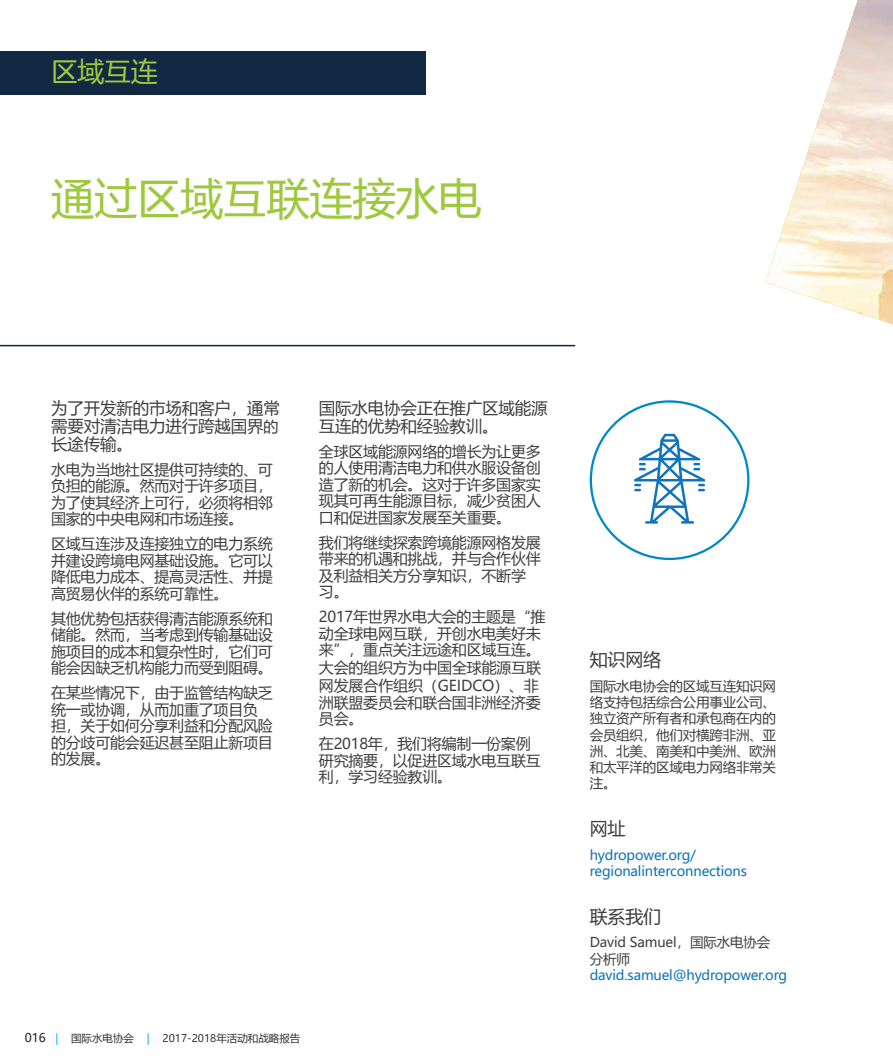
<style>
.page{position:relative;width:893px;height:1063px;background:#fff}
.page>*{position:absolute;margin:0;border:0;box-sizing:border-box;transform-origin:0 0}
.t1{font:43.5px "Microsoft Ya Hei";letter-spacing:-.01em;color:#9ec93e}
.t2{font:27px "Microsoft Ya Hei";color:#9ec93e}
.t3{font:18px "Microsoft Ya Hei";letter-spacing:-.01em;color:#3e3e3f}
.t4{font:16.5px/18px "Microsoft Ya Hei";letter-spacing:-.01em;color:#3e3e3f;text-align:justify}
.t5{font:15px/16.5px "Microsoft Ya Hei";letter-spacing:-.015em;color:#3e3e3f}
.t6{font:13.5px/16.2px "Microsoft Ya Hei";letter-spacing:-.015em;color:#3e3e3f;text-align:justify}
.t7{font:13.5px/16.2px "Microsoft Ya Hei";letter-spacing:-.01em;color:#0b72ba}
.t8{font:10.5px "Microsoft Ya Hei";color:#323332}
.s1{font-size:15px}
.s2{font-size:12px;color:#231f20}
.s3{color:#00abe8}
</style>
<div class="page">
<img style="left:765px;top:0;width:128px;height:324px">
<hr style="left:0;top:345px;width:575px;height:1px;background:#122943">
<svg style="left:634px;top:434px;width:71px;height:90px"></svg>
<div style="left:0;top:51px;width:425px;height:43px;background:#122943"></div>
<h2 class="t2" style="left:51px;top:53px;width:108px">区域互连</h2>
<h1 class="t1" style="left:51px;top:169px;width:433px">通过区域互联连接水电</h1>
<p class="t4" style="left:51px;top:398px;width:230px">为了开发新的市场和客户，通常需要对清洁电力进行跨越国界<span class="s1">的</span>长途传输。</p>
<p class="t5" style="left:51px;top:460px;width:223px;text-align:justify">水电为当地社区提供可持续的、可负担的能源。然而对于许多项目，为了使其经济上可行，必须将相邻国家的中央电网和市场连接。</p>
<p class="t5" style="left:51px;top:535px;width:223px;text-align:justify">区域互连涉及连接独立的电力系统并建设跨境电网基础设施。它可以降低电力成本、提高灵活性、并提高贸易伙伴的系统可靠性。</p>
<p class="t5" style="left:51px;top:609px;width:223px;text-align:justify">其他优势包括获得清洁能源系统和储能。然而，当考虑到传输基础设施项目的成本和复杂性时，它们可能会因缺乏机构能力而受到阻碍。</p>
<p class="t5" style="left:51px;top:684px;width:223px">在某些情况下，由于监管结构缺乏统一或协调，从而加重了项目负担，关于如何分享利益和分配风险的分歧可能会延迟甚至阻止新项目的发展。</p>
<p class="t4" style="left:319px;top:398px;width:230px">国际水电协会正在推广区域能源互连的优势和经验教训。</p>
<p class="t5" style="left:319px;top:442px;width:223px;text-align:justify">全球区域能源网络的增长为让更多的人使用清洁电力和供水服设备创造了新的机会。这对于许多国家实现其可再生能源目标，减少贫困人口和促进国家发展至关重要。</p>
<p class="t5" style="left:319px;top:533px;width:223px">我们将继续探索跨境能源网格发展带来的机遇和挑战，并与合作伙伴及利益相关方分享知识，不断学习。</p>
<p class="t5" style="left:319px;top:608px;width:228px">2017年世界水电大会的主题是“推动全球电网互联，开创水电美好未来”，重点关注远途和区域互连。</p>
<p class="t5" style="left:319px;top:658px;width:224px;line-height:18px">大会的组织方为中国全球能源互联网发展合作组织（GEIDCO）、非</p>
<p class="t5" style="left:319px;top:693px;width:223px">洲联盟委员会和联合国非洲经济委员会。</p>
<p class="t5" style="left:319px;top:735px;width:223px">在2018年，我们将编制一份案例研究摘要，以促进区域水电互联互利，学习经验教训。</p>
<p class="t8" style="left:25px;top:1031px;width:277px"><span class="s2">016</span> <span class="s3">|</span> 国际水电协会 <span class="s3">|</span> 2017-2018年活动和战略报告</p>
<p class="t3" style="left:590px;top:648px;width:73px">知识网络</p>
<p class="t6" style="left:590px;top:678px;width:188px">国际水电协会的区域互连知识网络支持包括综合公用事业公司、独立资产所有者和承包商在内的会员组织，他们对横跨非洲、亚洲、北美、南美和中美洲、欧洲和太平洋的区域电力网络非常关注。</p>
<p class="t3" style="left:590px;top:816px;width:37px">网址</p>
<p class="t7" style="left:590px;top:846px;width:159px">hydropower.org/ regionalinterconnections</p>
<p class="t3" style="left:590px;top:904px;width:73px">联系我们</p>
<p class="t6" style="left:590px;top:934px;width:182px">David Samuel，国际水电协会分析师</p>
<p class="t7" style="left:590px;top:966px;width:199px">david.samuel@hydropower.org</p>
</div>
